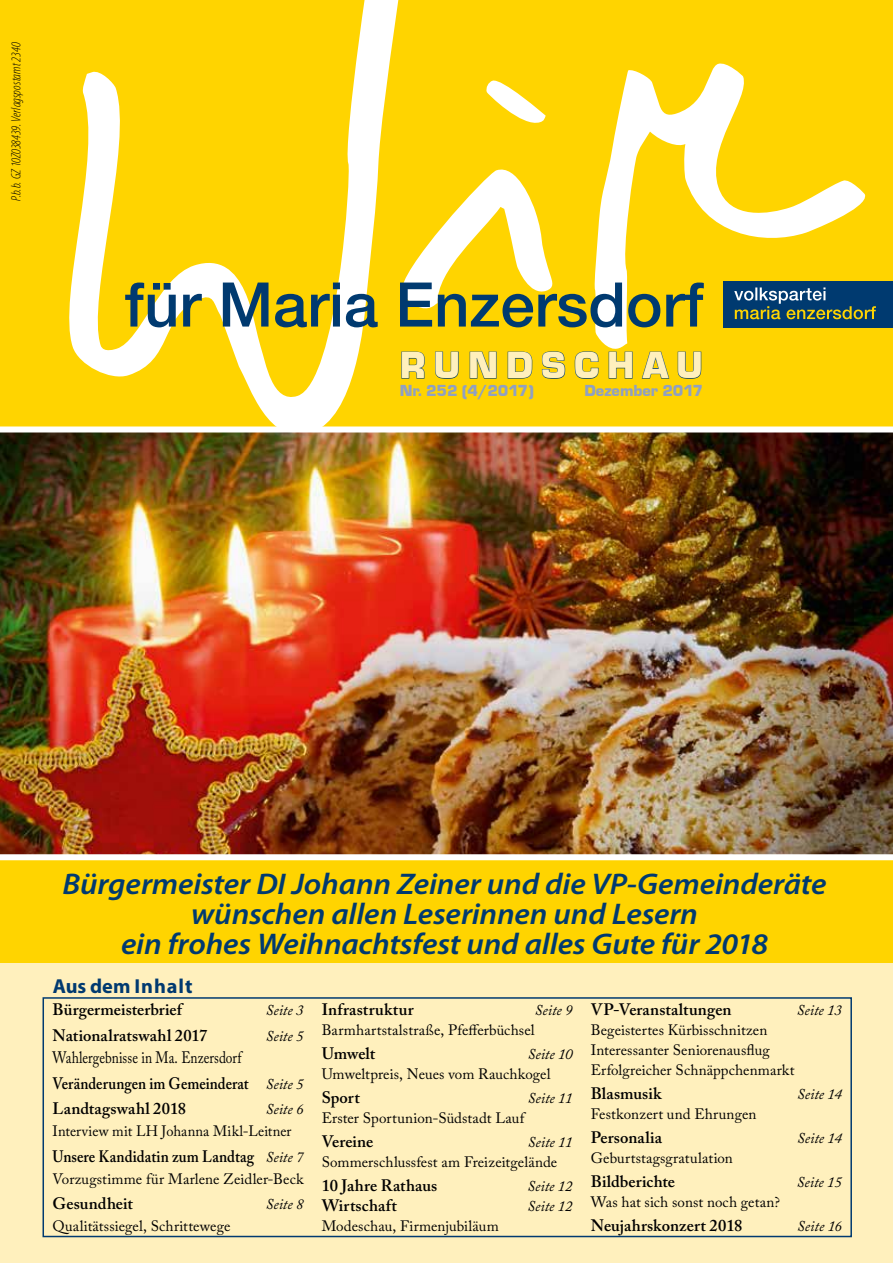
<style>
.page{position:relative;width:893px;height:1263px;background:#fff}
.page>*{position:absolute;margin:0;border:0;box-sizing:border-box;transform-origin:0 0}
.t1{font:39px "Eurostile T Blac";letter-spacing:.205em;color:#fff0bd}
.t2{font:italic 600 30px/30px "Myriad Pro";letter-spacing:-.005em;color:#003a70;text-align:center;scale:1.07 1}
.t3{font:700 20.25px "Myriad Pro";letter-spacing:.045em;color:#003a70}
.t4{font:600 16.5px "Adobe Caslon Pro";letter-spacing:.005em;color:#000}
.t5{font:600 16.5px/26px "Adobe Caslon Pro";letter-spacing:.005em;color:#000;scale:.89 1}
.t6{font:600 16.5px "Adobe Caslon Pro";letter-spacing:.005em;color:#000;scale:.9 1}
.t7{font:16.5px "Eurostile T Blac";color:#90a0c2}
.t8{font:15px/20px "Adobe Caslon Pro";letter-spacing:.005em;color:#000}
.t9{font:italic 15px "Adobe Caslon Pro";letter-spacing:-.005em;color:#000}
.t10{font:15px "Adobe Caslon Pro";letter-spacing:.005em;color:#000;scale:.96 1}
.t11{font:italic 300 condensed 13.5px "Myriad Pro";letter-spacing:-.01em;color:#000}
.s1{font-weight:400}
.s2{font-weight:400;font-style:italic;font-size:15px}
</style>
<div class="page">
<div style="left:0;top:937px;width:893px;height:326px;background:#fff0bd"></div>
<div style="left:0;top:0;width:893px;height:421px;background:#ffd400"></div>
<svg style="left:57px;top:0;width:812px;height:426px"></svg>
<svg style="left:125px;top:283px;width:579px;height:44px"></svg>
<div style="left:724px;top:281px;width:169px;height:47px;background:#003a70"></div>
<svg style="left:734px;top:287px;width:142px;height:32px"></svg>
<svg style="left:401px;top:351px;width:24px;height:28px"></svg>
<svg style="left:435px;top:351px;width:24px;height:28px"></svg>
<svg style="left:469px;top:351px;width:28px;height:28px"></svg>
<svg style="left:507px;top:351px;width:26px;height:28px"></svg>
<svg style="left:542px;top:351px;width:23px;height:28px"></svg>
<svg style="left:574px;top:351px;width:25px;height:28px"></svg>
<svg style="left:608px;top:351px;width:25px;height:28px"></svg>
<svg style="left:641px;top:351px;width:29px;height:28px"></svg>
<svg style="left:677px;top:351px;width:25px;height:28px"></svg>
<div style="left:43px;top:997px;width:809px;height:240px;border:2px solid #003a70"></div>
<div style="left:0;top:871px;width:893px;height:91px;background:#ffd400"></div>
<img style="left:0;top:426px;width:893px;height:429px">
<p class="t11" style="left:8px;top:201px;width:161px;rotate:-90deg">P.b.b. GZ 10Z038439. Verlagspostamt 2340</p>
<h1 class="t1" style="left:400px;top:344px;width:305px">RUNDSCHAU</h1>
<p class="t7" style="left:400px;top:382px;width:136px">Nr. 252 (4/2017)</p>
<p class="t7" style="left:584px;top:382px;width:120px">Dezember 2017</p>
<h2 class="t2" style="left:62px;top:868px;width:716px">Bürgermeister DI Johann Zeiner und die VP-Gemeinderäte wünschen allen Leserinnen und Lesern<br>ein frohes Weihnachtsfest und alles Gute für 2018</h2>
<h3 class="t3" style="left:53px;top:972px;width:141px">Aus dem Inhalt</h3>
<p class="t4" style="left:53px;top:1000px;width:131px">Bürgermeisterbrief</p>
<p class="t9" style="left:266px;top:1001px;width:39px">Seite 3</p>
<p class="t4" style="left:53px;top:1026px;width:157px">Nationalratswahl 2017</p>
<p class="t9" style="left:266px;top:1027px;width:39px">Seite 5</p>
<p class="t5" style="left:53px;top:1044px;width:284px"><span class="s1">Wahlergebnisse in Ma. Enzersdorf<br></span>Veränderungen im Gemeinderat <span class="s2">Seite 5<br></span>Landtagswahl 2018</p>
<p class="t9" style="left:266px;top:1100px;width:39px">Seite 6</p>
<p class="t10" style="left:53px;top:1122px;width:250px">Interview mit LH Johanna Mikl-Leitner</p>
<p class="t6" style="left:53px;top:1146px;width:281px">Unsere Kandidatin zum Landtag <span class="s2">Seite 7</span></p>
<p class="t8" style="left:53px;top:1168px;width:253px">Vorzugstimme für Marlene Zeidler-Beck</p>
<p class="t4" style="left:53px;top:1194px;width:82px">Gesundheit</p>
<p class="t9" style="left:266px;top:1195px;width:39px">Seite 8</p>
<p class="t8" style="left:53px;top:1216px;width:180px">Qualitätssiegel, Schrittewege</p>
<p class="t4" style="left:322px;top:1000px;width:94px">Infrastruktur</p>
<p class="t9" style="left:535px;top:1001px;width:39px">Seite 9</p>
<p class="t8" style="left:322px;top:1020px;width:215px">Barmhartstalstraße, Pfefferbüchsel</p>
<p class="t4" style="left:322px;top:1044px;width:55px">Umwelt</p>
<p class="t9" style="left:528px;top:1045px;width:47px">Seite 10</p>
<p class="t8" style="left:322px;top:1064px;width:230px">Umweltpreis, Neues vom Rauchkogel</p>
<p class="t4" style="left:322px;top:1088px;width:40px">Sport</p>
<p class="t9" style="left:528px;top:1089px;width:46px">Seite 11</p>
<p class="t8" style="left:322px;top:1108px;width:204px">Erster Sportunion-Südstadt Lauf</p>
<p class="t4" style="left:322px;top:1132px;width:53px">Vereine</p>
<p class="t9" style="left:528px;top:1133px;width:46px">Seite 11</p>
<p class="t8" style="left:322px;top:1152px;width:237px">Sommerschlussfest am Freizeitgelände</p>
<p class="t4" style="left:322px;top:1176px;width:117px">10 Jahre Rathaus</p>
<p class="t9" style="left:527px;top:1177px;width:47px">Seite 12</p>
<p class="t4" style="left:322px;top:1196px;width:77px">Wirtschaft</p>
<p class="t9" style="left:527px;top:1197px;width:47px">Seite 12</p>
<p class="t8" style="left:322px;top:1216px;width:179px">Modeschau, Firmenjubiläum</p>
<p class="t4" style="left:591px;top:1000px;width:142px">VP-Veranstaltungen</p>
<p class="t9" style="left:797px;top:1001px;width:47px">Seite 13</p>
<p class="t8" style="left:591px;top:1020px;width:205px">Begeistertes Kürbisschnitzen<br>Interessanter Seniorenausflug<br>Erfolgreicher Schnäppchenmarkt</p>
<p class="t4" style="left:591px;top:1083px;width:72px">Blasmusik</p>
<p class="t9" style="left:797px;top:1085px;width:46px">Seite 14</p>
<p class="t8" style="left:591px;top:1104px;width:167px">Festkonzert und Ehrungen</p>
<p class="t4" style="left:591px;top:1128px;width:73px">Personalia</p>
<p class="t9" style="left:797px;top:1129px;width:46px">Seite 14</p>
<p class="t8" style="left:591px;top:1148px;width:144px">Geburtstagsgratulation</p>
<p class="t4" style="left:591px;top:1172px;width:86px">Bildberichte</p>
<p class="t9" style="left:797px;top:1173px;width:47px">Seite 15</p>
<p class="t8" style="left:591px;top:1192px;width:191px">Was hat sich sonst noch getan?</p>
<p class="t4" style="left:591px;top:1216px;width:153px">Neujahrskonzert 2018</p>
<p class="t9" style="left:797px;top:1217px;width:46px">Seite 16</p>
</div>
